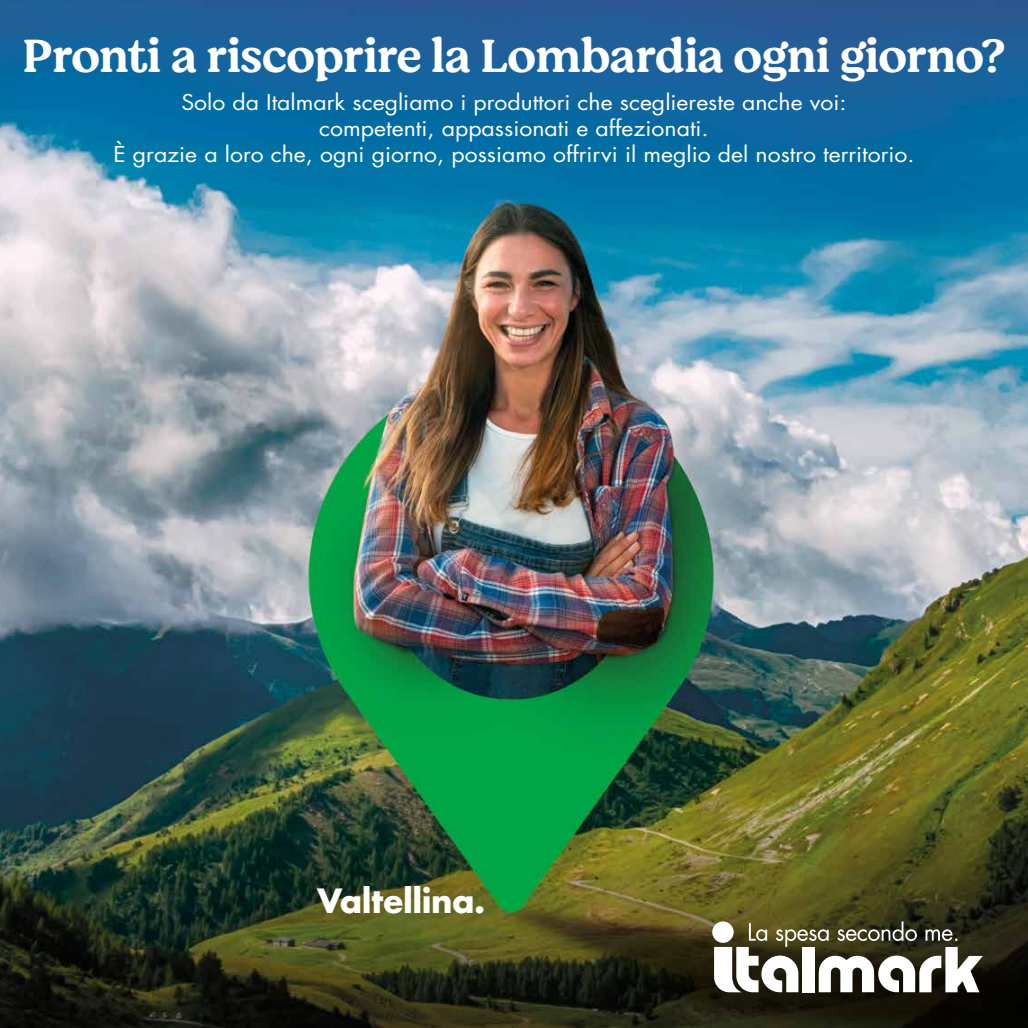
<style>
.page{position:relative;width:1028px;height:1028px;background:#fff}
.page>*{position:absolute;margin:0;border:0;box-sizing:border-box;transform-origin:0 0}
.t1{font:500 47.5px "Moranga";letter-spacing:-.02em;color:#fff}
.t2{font:700 32.5px "Futura Std";letter-spacing:-.01em;color:#fff}
.t3{font:21.25px/26.2px "Futura Std";color:#fff;text-align:center;scale:1.08 1}
</style>
<div class="page">
<img style="left:0;top:0;width:1028px;height:1028px">
<svg style="left:712px;top:921px;width:21px;height:21px"></svg>
<svg style="left:714px;top:921px;width:268px;height:71px"></svg>
<h1 class="t1" style="left:22px;top:23px;width:985px">Pronti a riscoprire la Lombardia ogni giorno?</h1>
<p class="t3" style="left:113px;top:89px;width:743px">Solo da Italmark scegliamo i produttori che scegliereste anche voi:<br>competenti, appassionati e affezionati.<br>È grazie a loro che, ogni giorno, possiamo offrirvi il meglio del nostro territorio.</p>
<h2 class="t2" style="left:317px;top:878px;width:169px">Valtellina.</h2>
</div>
